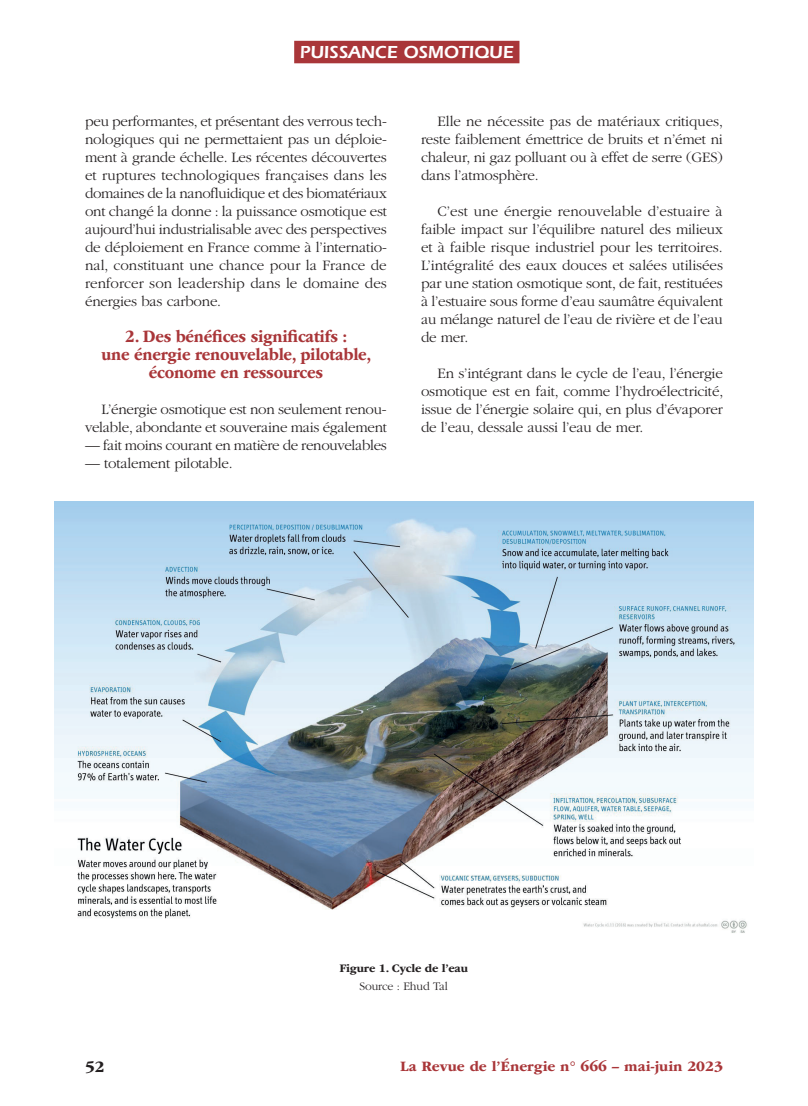
<style>
.page{position:relative;width:808px;height:1106px;background:#fff}
.page>*{position:absolute;margin:0;border:0;box-sizing:border-box;transform-origin:0 0}
.t1{font:700 18px/18px "ITC Garamond Std";letter-spacing:-.015em;color:#a93639;text-align:center;scale:.9 1}
.t2{font:600 18px "ITC Eras Std";color:#fff}
.t3{font:700 16.5px "ITC Garamond Std";color:#231f20}
.t4{font:300 15px/18px "ITC Garamond Std";letter-spacing:-.015em;color:#231f20;text-align:justify}
.t5{font:700 15px "ITC Garamond Std";color:#a93639}
.t6{font:700 12px "ITC Garamond Std";letter-spacing:-.015em;color:#231f20}
.t7{font:300 12px "ITC Garamond Std";letter-spacing:-.015em;color:#231f20}
</style>
<div class="page">
<div style="left:294px;top:41px;width:225px;height:22px;background:#a93639"></div>
<img style="left:54px;top:501px;width:699px;height:432px">
<p class="t2" style="left:300px;top:42px;width:215px">PUISSANCE OSMOTIQUE</p>
<p class="t4" style="left:85px;top:112px;width:303px">peu performantes, et présentant des verrous tech&shy;nologiques qui ne permettaient pas un déploie&shy;ment à grande échelle. Les récentes découvertes et ruptures technologiques françaises dans les domaines de la nanofluidique et des biomatériaux ont changé la donne : la puissance osmotique est aujourd’hui industrialisable avec des perspectives de déploiement en France comme à l’internatio&shy;nal, constituant une chance pour la France de renforcer son leadership dans le domaine des énergies bas carbone.</p>
<p class="t1" style="left:102px;top:327px;width:301px">2. Des bénéfices significatifs :<br>une énergie renouvelable, pilotable, économe en ressources</p>
<p class="t4" style="left:85px;top:400px;width:304px;text-align:right">L’énergie osmotique est non seulement renou&shy;velable, abondante et souveraine mais également</p>
<p class="t4" style="left:85px;top:436px;width:303px">— fait moins courant en matière de renouvelables</p>
<p class="t4" style="left:85px;top:454px;width:149px">— totalement pilotable.</p>
<p class="t4" style="left:421px;top:112px;width:303px;text-indent:16px">Elle ne nécessite pas de matériaux critiques, reste faiblement émettrice de bruits et n’émet ni chaleur, ni gaz polluant ou à effet de serre (GES) dans l’atmosphère.</p>
<p class="t4" style="left:421px;top:202px;width:304px;text-indent:16px">C’est une énergie renouvelable d’estuaire à faible impact sur l’équilibre naturel des milieux et à faible risque industriel pour les territoires.<br>L’intégralité des eaux douces et salées utilisées par une station osmotique sont, de fait, restituées à l’estuaire sous forme d’eau saumâtre équivalent au mélange naturel de l’eau de rivière et de l’eau de mer.</p>
<p class="t4" style="left:421px;top:364px;width:304px;text-indent:16px">En s’intégrant dans le cycle de l’eau, l’énergie osmotique est en fait, comme l’hydroélectricité, issue de l’énergie solaire qui, en plus d’évaporer de l’eau, dessale aussi l’eau de mer.</p>
<p class="t6" style="left:339px;top:961px;width:130px">Figure 1. Cycle de l’eau</p>
<p class="t7" style="left:359px;top:980px;width:90px">Source : Ehud Tal</p>
<p class="t3" style="left:85px;top:1057px;width:21px">52</p>
<p class="t5" style="left:400px;top:1058px;width:324px">La Revue de l’Énergie n° 666 – mai-juin 2023</p>
</div>
